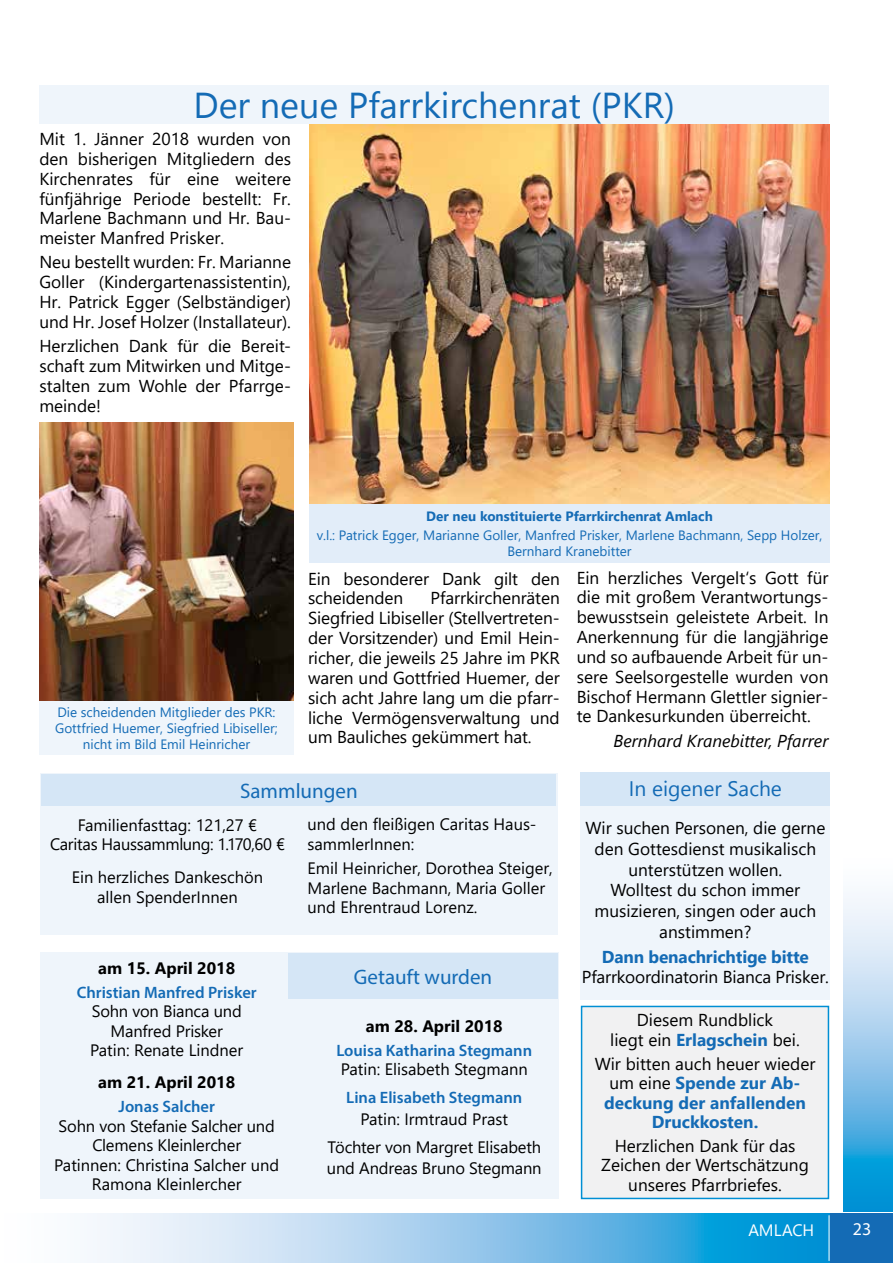
<style>
.page{position:relative;width:893px;height:1263px;background:#fff}
.page>*{position:absolute;margin:0;border:0;box-sizing:border-box;transform-origin:0 0}
.t1{font:36px "Leelawadee UI";color:#146bb5}
.t2{font:21px "Myriad Pro";color:#146bb5}
.t3{font:21px "Leelawadee UI";color:#146bb5}
.t4{font:18px "Myriad Pro";color:#fff}
.t5{font:17.25px/19.8px "Segoe UI";color:#000;text-align:justify}
.t6{font:700 17.25px/19.5px "Segoe UI";color:#146bb5;text-align:center}
.t7{font:italic 17.25px "Segoe UI";color:#000}
.t8{font:16.5px/19.8px "Segoe UI";color:#000;text-align:center}
.t9{font:600 16.5px "Myriad Pro";color:#146bb5}
.t10{font:700 16.5px "Segoe UI";color:#000}
.t11{font:16.5px "Segoe UI";color:#fff}
.t12{font:13.5px/16.2px "Segoe UI";color:#146bb5;text-align:center}
.t13{font:700 13.5px "Segoe UI";color:#146bb5}
.s1{font-weight:700;color:#146bb5}
.s2{font-weight:400;color:#000}
</style>
<div class="page">
<div style="left:829px;top:1213px;width:64px;height:50px;background:#146bb5"></div>
<svg style="left:93px;top:1213px;width:736px;height:50px;background:#89c6ea"></svg>
<svg style="left:844px;top:896px;width:49px;height:315px;background:#89c6ea"></svg>
<hr style="left:829px;top:1215px;width:1px;height:46px;background:#fff">
<div style="left:40px;top:952px;width:519px;height:246px;background:#eff5fb"></div>
<div style="left:39px;top:85px;width:790px;height:39px;background:#eff5fb"></div>
<img style="left:310px;top:124px;width:519px;height:380px">
<img style="left:39px;top:423px;width:255px;height:279px">
<div style="left:39px;top:702px;width:255px;height:53px;background:#eff5fb"></div>
<div style="left:581px;top:806px;width:249px;height:193px;background:#eff5fb"></div>
<div style="left:581px;top:772px;width:249px;height:34px;background:#d5e6f6"></div>
<div style="left:582px;top:1006px;width:246px;height:192px;background:#f1f1f2"></div>
<div style="left:581px;top:1006px;width:248px;height:193px;border:2px solid #008fd4"></div>
<div style="left:40px;top:773px;width:518px;height:161px;background:#eff5fb"></div>
<div style="left:41px;top:774px;width:515px;height:32px;background:#d5e6f6"></div>
<div style="left:288px;top:954px;width:270px;height:45px;background:#d5e6f6"></div>
<div style="left:309px;top:504px;width:521px;height:58px;background:#e2edf9"></div>
<h1 class="t1" style="left:193px;top:80px;width:483px">Der neue Pfarrkirchenrat (PKR)</h1>
<p class="t5" style="left:39px;top:128px;width:253px">Mit 1. Jänner 2018 wurden von den bisherigen Mitgliedern des Kirchenrates für eine weitere fünfjährige Periode bestellt: Fr.<br>Marlene Bachmann und Hr. Bau&shy;meister Manfred Prisker.</p>
<p class="t5" style="left:39px;top:251px;width:253px">Neu bestellt wurden: Fr. Marianne Goller (Kindergartenassistentin), Hr. Patrick Egger (Selbständiger) und Hr. Josef Holzer (Installateur).</p>
<p class="t5" style="left:39px;top:334px;width:253px">Herzlichen Dank für die Bereit&shy;schaft zum Mitwirken und Mitge&shy;stalten zum Wohle der Pfarrge&shy;meinde!</p>
<p class="t12" style="left:55px;top:703px;width:224px">Die scheidenden Mitglieder des PKR:<br>Gottfried Huemer, Siegfried Libiseller; nicht im Bild Emil Heinricher</p>
<p class="t13" style="left:426px;top:503px;width:288px">Der neu konstituierte Pfarrkirchenrat Amlach</p>
<p class="t12" style="left:317px;top:527px;width:507px;line-height:15.6px">v.l.: Patrick Egger, Marianne Goller, Manfred Prisker, Marlene Bachmann, Sepp Holzer,<br>Bernhard Kranebitter</p>
<p class="t5" style="left:308px;top:567px;width:253px">Ein besonderer Dank gilt den scheidenden</p>
<p class="t5" style="left:308px;top:587px;width:253px;text-indent:123px">Pfarrkirchenräten Siegfried Libiseller (Stellvertreten&shy;der Vorsitzender) und Emil Hein&shy;richer, die jeweils 25 Jahre im PKR waren und Gottfried Huemer, der sich acht Jahre lang um die pfarr&shy;liche Vermögensverwaltung und um Bauliches gekümmert hat.</p>
<p class="t5" style="left:577px;top:566px;width:253px">Ein herzliches Vergelt‘s Gott für die mit großem Verantwortungs&shy;bewusstsein geleistete Arbeit. In Anerkennung für die langjährige und so aufbauende Arbeit für un&shy;sere Seelsorgestelle wurden von Bischof Hermann Glettler signier&shy;te Dankesurkunden überreicht.</p>
<p class="t7" style="left:613px;top:726px;width:216px">Bernhard Kranebitter, Pfarrer</p>
<p class="t2" style="left:240px;top:778px;width:119px">Sammlungen</p>
<p class="t8" style="left:50px;top:813px;width:236px">Familienfasttag: 121,27 €<br>Caritas Haussammlung: 1.170,60 €</p>
<p class="t8" style="left:72px;top:866px;width:193px">Ein herzliches Dankeschön allen SpenderInnen</p>
<p class="t10" style="left:98px;top:952px;width:138px">am 15. April 2018</p>
<p class="t9" style="left:77px;top:981px;width:182px">Christian Manfred Prisker</p>
<p class="t8" style="left:90px;top:1000px;width:155px">Sohn von Bianca und<br>Manfred Prisker<br>Patin: Renate Lindner</p>
<p class="t10" style="left:98px;top:1067px;width:138px">am 21. April 2018</p>
<p class="t9" style="left:119px;top:1096px;width:98px">Jonas Salcher</p>
<p class="t8" style="left:54px;top:1114px;width:226px">Sohn von Stefanie Salcher und<br>Clemens Kleinlercher<br>Patinnen: Christina Salcher und<br>Ramona Kleinlercher</p>
<p class="t8" style="left:308px;top:813px;width:230px;text-align:left">und den fleißigen Caritas Haus&shy;sammlerInnen:</p>
<p class="t8" style="left:308px;top:856px;width:247px;text-align:left">Emil Heinricher, Dorothea Steiger,<br>Marlene Bachmann, Maria Goller und Ehrentraud Lorenz.</p>
<p class="t2" style="left:354px;top:964px;width:140px">Getauft wurden</p>
<p class="t10" style="left:366px;top:1010px;width:138px">am 28. April 2018</p>
<p class="t9" style="left:336px;top:1040px;width:197px">Louisa Katharina Stegmann</p>
<p class="t8" style="left:341px;top:1058px;width:189px">Patin: Elisabeth Stegmann</p>
<p class="t9" style="left:346px;top:1087px;width:177px">Lina Elisabeth Stegmann</p>
<p class="t8" style="left:327px;top:1103px;width:215px;line-height:28px">Patin: Irmtraud Prast<br>Töchter von Margret Elisabeth</p>
<p class="t8" style="left:327px;top:1157px;width:216px">und Andreas Bruno Stegmann</p>
<p class="t3" style="left:629px;top:774px;width:154px">In eigener Sache</p>
<p class="t5" style="left:585px;top:816px;width:241px;line-height:20.7px;text-align:center">Wir suchen Personen, die gerne den Gottesdienst musikalisch unterstützen wollen.<br>Wolltest du schon immer musizieren, singen oder auch anstimmen?</p>
<p class="t6" style="left:602px;top:945px;width:209px">Dann benachrichtige bitte</p>
<p class="t5" style="left:582px;top:966px;width:249px">Pfarrkoordinatorin Bianca Prisker.</p>
<p class="t5" style="left:610px;top:1009px;width:191px;text-align:center">Diesem Rundblick<br>liegt ein <span class="s1">Erlagschein</span> bei.</p>
<p class="t6" style="left:595px;top:1052px;width:222px"><span class="s2">Wir bitten auch heuer wieder um eine</span> Spende zur Ab&shy;deckung der anfallenden<br>Druckkosten.</p>
<p class="t5" style="left:601px;top:1134px;width:209px;text-align:center">Herzlichen Dank für das<br>Zeichen der Wertschätzung unseres Pfarrbriefes.</p>
<p class="t11" style="left:748px;top:1215px;width:67px">AMLACH</p>
<p class="t4" style="left:853px;top:1218px;width:20px">23</p>
</div>
